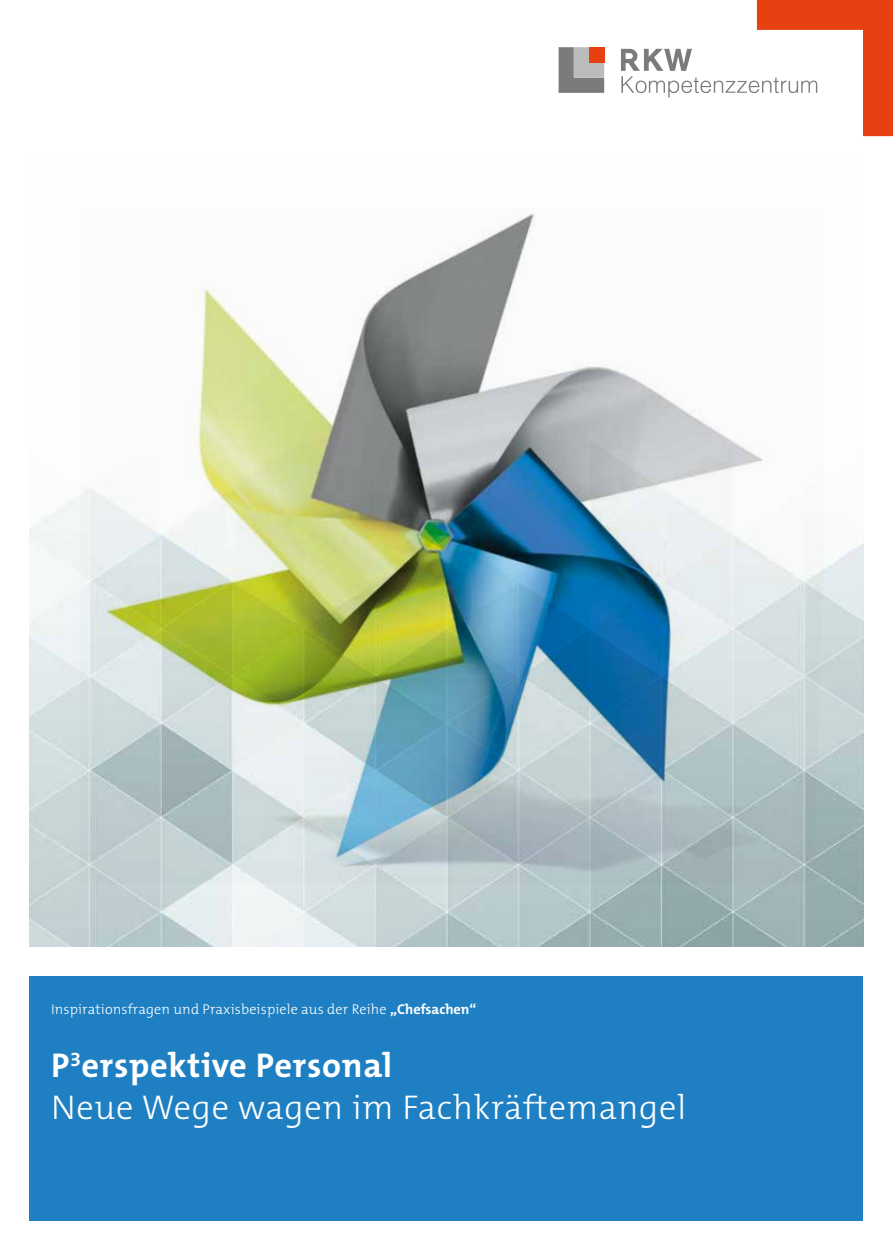
<style>
.page{position:relative;width:893px;height:1251px;background:#fff}
.page>*{position:absolute;margin:0;border:0;box-sizing:border-box;transform-origin:0 0}
.t1{font:300 34.5px "The Mix B W3";letter-spacing:.02em;color:#fff}
.t2{font:700 34.5px "The Mix B W7";letter-spacing:.02em;color:#fff}
.t3{font:300 14.25px "The Mix B W3";letter-spacing:.01em;color:#fff}
.s1{font-family:"The Mix B W7";font-weight:700}
</style>
<div class="page">
<img style="left:30px;top:495px;width:833px;height:451px">
<div style="left:30px;top:976px;width:833px;height:244px;background:#1e80c3"></div>
<img style="left:81px;top:213px;width:743px;height:670px">
<svg style="left:559px;top:47px;width:45px;height:46px;background:#969493"></svg>
<div style="left:589px;top:47px;width:15px;height:15px;background:#e74011"></div>
<svg style="left:621px;top:0;width:272px;height:136px"></svg>
<p class="t3" style="left:51px;top:999px;width:427px">Inspirationsfragen und Praxisbeispiele aus der Reihe <span class="s1">„Chefsachen“</span></p>
<h1 class="t2" style="left:51px;top:1042px;width:343px">P<sup>3</sup>erspektive Personal</h1>
<h1 class="t1" style="left:51px;top:1084px;width:637px">Neue Wege wagen im Fachkräftemangel</h1>
</div>
